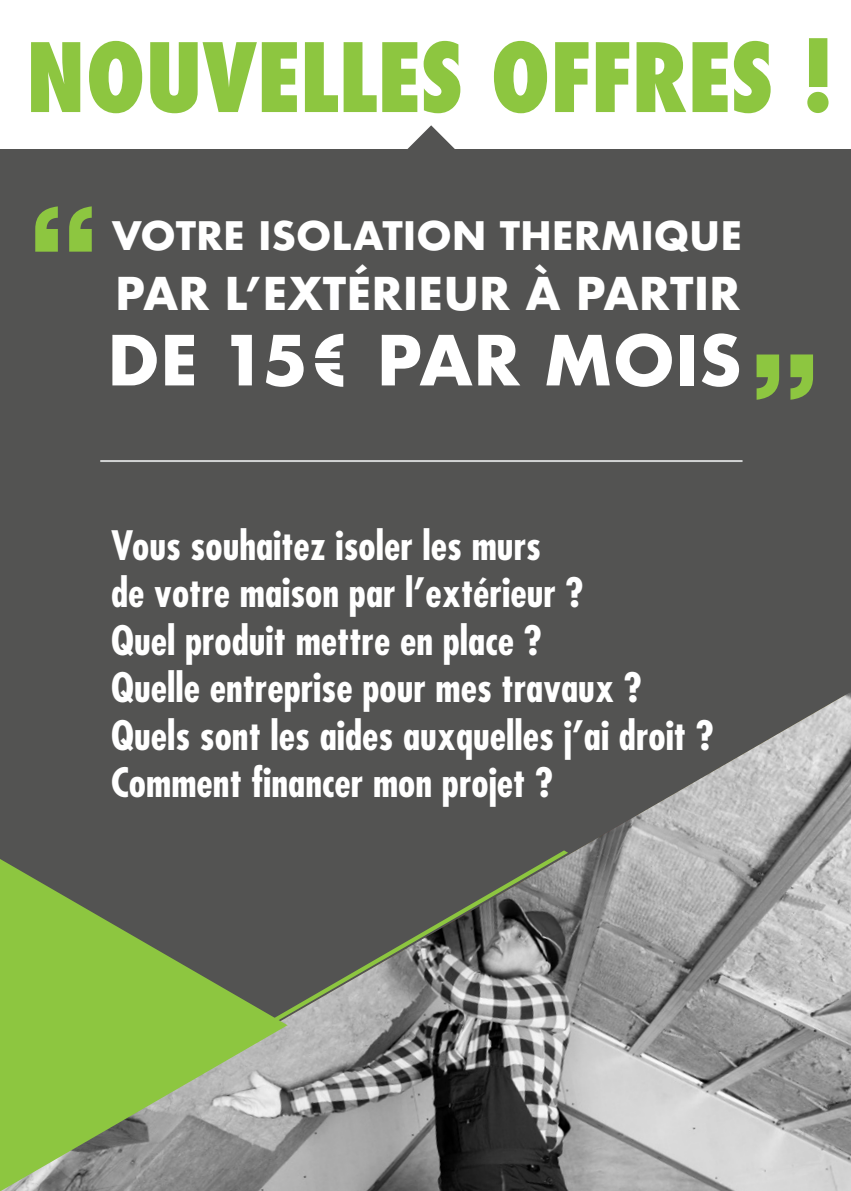
<style>
.page{position:relative;width:851px;height:1191px;background:#fff}
.page>*{position:absolute;margin:0;border:0;box-sizing:border-box;transform-origin:0 0}
.t1{font:800 condensed 92.6px "Futura";color:#8dc640}
.t2{font:700 67px "Futura";color:#fff}
.t3{font:700 44px "Futura";color:#fff}
.t4{font:700 condensed 39.4px/47.4px "Futura LT";color:#fff}
.t5{font:700 38.2px "Futura";color:#fff}
</style>
<div class="page">
<div style="left:0;top:149px;width:850px;height:970px;background:#535352"></div>
<svg style="left:287px;top:693px;width:563px;height:498px"></svg>
<svg style="left:0;top:859px;width:287px;height:332px;background:#89ab5b"></svg>
<svg style="left:138px;top:850px;width:430px;height:251px"></svg>
<hr style="left:100px;top:460px;width:642px;height:2px;background:#d1d3d3">
<svg style="left:756px;top:354px;width:57px;height:46px"></svg>
<svg style="left:35px;top:206px;width:57px;height:46px"></svg>
<svg style="left:407px;top:125px;width:48px;height:24px"></svg>
<h1 class="t1" style="left:26px;top:15px;width:810px">NOUVELLES OFFRES !</h1>
<p class="t5" style="left:112px;top:208px;width:632px">VOTRE ISOLATION THERMIQUE</p>
<p class="t3" style="left:115px;top:262px;width:626px">PAR L’EXTÉRIEUR À PARTIR</p>
<h2 class="t2" style="left:107px;top:312px;width:636px">DE 15€ PAR MOIS</h2>
<p class="t4" style="left:111px;top:522px;width:604px">Vous souhaitez isoler les murs<br>de votre maison par l’extérieur ?<br>Quel produit mettre en place ?<br>Quelle entreprise pour mes travaux ?<br>Quels sont les aides auxquelles j’ai droit ?<br>Comment financer mon projet ?</p>
</div>
